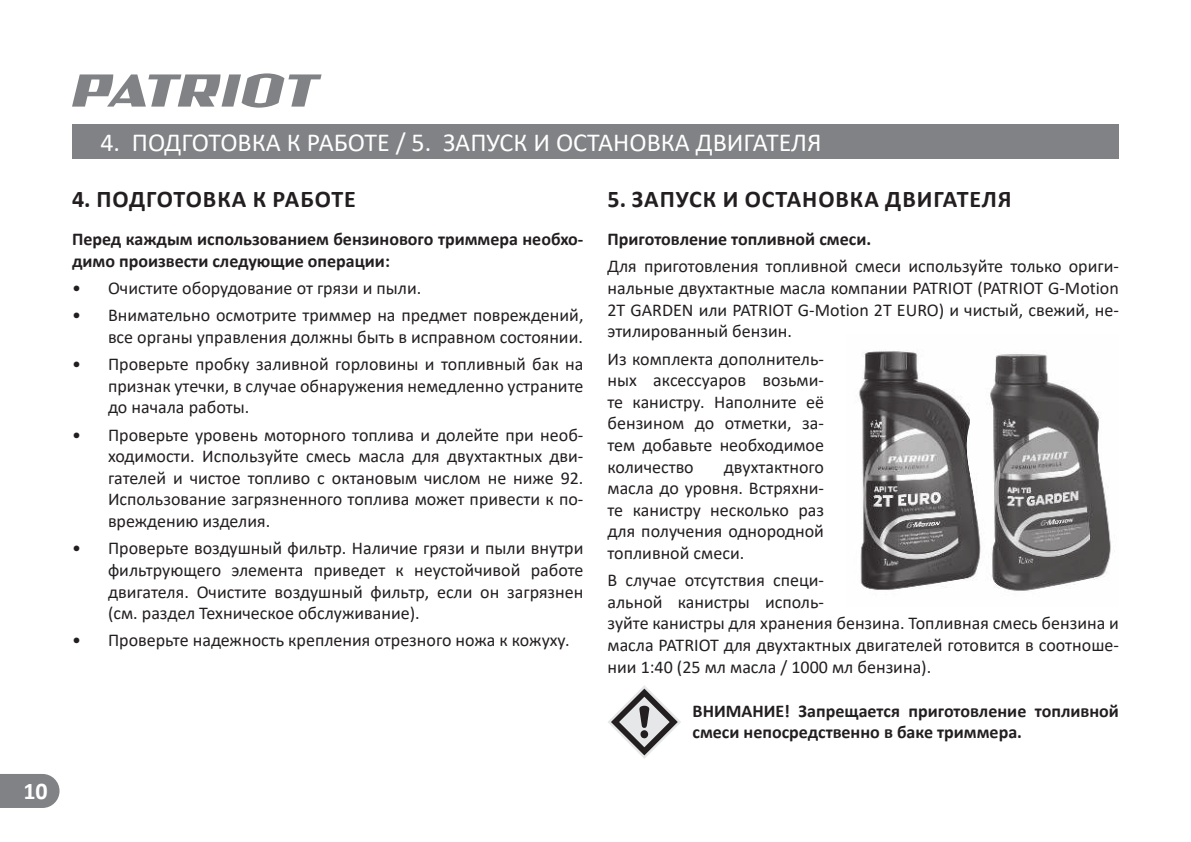
<style>
.page{position:relative;width:1191px;height:842px;background:#fff}
.page>*{position:absolute;margin:0;border:0;box-sizing:border-box;transform-origin:0 0}
.t1{font:26px "Calibri";color:#fff}
.t2{font:700 24px "Calibri";letter-spacing:.04em;color:#231f20}
.t3{font:700 24px "Calibri";color:#fff}
.t4{font:18px/21.6px "Calibri";color:#231f20;text-align:justify}
.t5{font:700 18px/21.6px "Calibri";color:#231f20}
</style>
<div class="page">
<svg style="left:72px;top:73px;width:249px;height:35px"></svg>
<div style="left:72px;top:124px;width:1047px;height:34px;background:#808285"></div>
<svg style="left:0;top:774px;width:60px;height:34px;background:#888a8d"></svg>
<img style="left:859px;top:350px;width:252px;height:241px">
<svg style="left:608px;top:685px;width:73px;height:74px"></svg>
<h2 class="t3" style="left:23px;top:776px;width:26px">10</h2>
<h1 class="t1" style="left:100px;top:124px;width:722px">4. ПОДГОТОВКА К РАБОТЕ / 5. ЗАПУСК И ОСТАНОВКА ДВИГАТЕЛЯ</h1>
<h2 class="t2" style="left:72px;top:182px;width:285px">4. ПОДГОТОВКА К РАБОТЕ</h2>
<p class="t5" style="left:72px;top:228px;width:513px">Перед каждым использованием бензинового триммера необхо&shy;димо произвести следующие операции:</p>
<p class="t4" style="left:72px;top:277px;width:351px">• Очистите оборудование от грязи и пыли.</p>
<p class="t4" style="left:72px;top:304px;width:513px;text-align:right">• Внимательно осмотрите триммер на предмет повреждений, все органы управления должны быть в исправном состоянии.</p>
<p class="t4" style="left:108px;top:353px;width:477px;text-indent:-36px">• Проверьте пробку заливной горловины и топливный бак на признак утечки, в случае обнаружения немедленно устраните до начала работы.</p>
<p class="t4" style="left:108px;top:424px;width:477px;text-indent:-36px">• Проверьте уровень моторного топлива и долейте при необ&shy;ходимости. Используйте смесь масла для двухтактных дви&shy;гателей и чистое топливо с октановым числом не ниже 92.<br>Использование загрязненного топлива может привести к по&shy;вреждению изделия.</p>
<p class="t4" style="left:108px;top:537px;width:477px;text-indent:-36px">• Проверьте воздушный фильтр. Наличие грязи и пыли внутри фильтрующего элемента приведет к неустойчивой работе двигателя. Очистите воздушный фильтр, если он загрязнен (см. раздел Техническое обслуживание).</p>
<p class="t4" style="left:72px;top:629px;width:499px">• Проверьте надежность крепления отрезного ножа к кожуху.</p>
<h2 class="t2" style="left:607px;top:182px;width:406px">5. ЗАПУСК И ОСТАНОВКА ДВИГАТЕЛЯ</h2>
<p class="t5" style="left:607px;top:228px;width:265px">Приготовление топливной смеси.</p>
<p class="t4" style="left:607px;top:255px;width:513px">Для приготовления топливной смеси используйте только ориги&shy;нальные двухтактные масла компании PATRIOT (PATRIOT G-Motion 2Т GARDEN или PATRIOT G-Motion 2Т EURO) и чистый, свежий, не&shy;этилированный бензин.</p>
<p class="t4" style="left:607px;top:347px;width:218px">Из комплекта дополнитель&shy;ных аксессуаров возьми&shy;те канистру. Наполните её бензином до отметки, за&shy;тем добавьте необходимое количество</p>
<p class="t4" style="left:607px;top:455px;width:218px;text-indent:116px">двухтактного масла до уровня. Встряхни&shy;те канистру несколько раз для получения однородной топливной смеси.</p>
<p class="t4" style="left:607px;top:569px;width:513px;text-align:left">В случае отсутствия специ-<br>альной канистры исполь-<br>зуйте канистры для хранения бензина. Топливная смесь бензина и масла PATRIOT для двухтактных двигателей готовится в соотноше&shy;нии 1:40 (25 мл масла / 1000 мл бензина).</p>
<p class="t5" style="left:692px;top:700px;width:428px">ВНИМАНИЕ! Запрещается приготовление топливной смеси непосредственно в баке триммера.</p>
</div>
